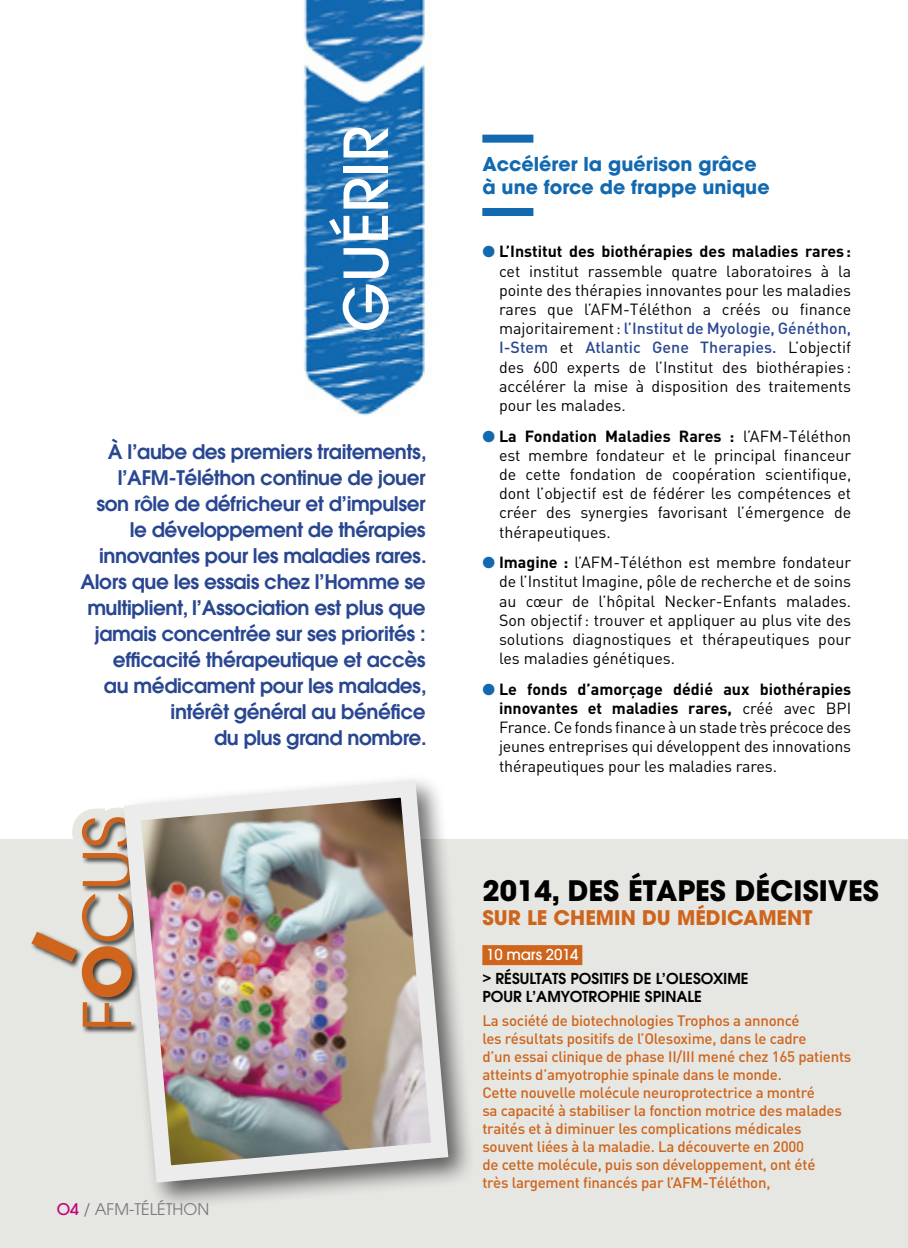
<style>
.page{position:relative;width:908px;height:1248px;background:#fff}
.page>*{position:absolute;margin:0;border:0;box-sizing:border-box;transform-origin:0 0}
.t1{font:500 60px "Avant Garde";color:#fff}
.t2{font:700 28px "Avant Garde";color:#000}
.t3{font:600 20px/26px "Avant Garde";letter-spacing:-.02em;color:#294791;text-align:right}
.t4{font:700 20px "Avant Garde";color:#cf641c}
.t5{font:700 19px/22.8px "Avant Garde";color:#1269b0}
.t6{font:16px/19.2px "DIN";color:#000;text-align:justify}
.t7{font:16px "Avant Garde";color:#7b7b7a}
.t8{font:500 15px/18px "DIN";letter-spacing:-.015em;color:#cf641c}
.t9{font:600 15px/18px "Avant Garde";color:#000}
.t10{font:500 15px "Avant Garde";letter-spacing:-.015em;color:#fff}
.s1{font-weight:500;color:#c4007a}
.s2{color:#1269b0}
.s3{font-weight:700}
.s4{font-weight:500;color:#294791}
</style>
<div class="page">
<img style="left:304px;top:0;width:230px;height:416px">
<div style="left:482px;top:135px;width:51px;height:8px;background:#1269b0"></div>
<div style="left:482px;top:208px;width:51px;height:8px;background:#1269b0"></div>
<div style="left:0;top:839px;width:907px;height:408px;background:#e6e7e3"></div>
<div style="left:482px;top:945px;width:100px;height:20px;background:#cf641c"></div>
<svg style="left:31px;top:808px;width:84px;height:226px"></svg>
<div style="left:116px;top:772px;width:360px;height:438px;background:#000;opacity:.6"></div>
<img style="left:115px;top:772px;width:342px;height:419px">
<h1 class="t1" style="left:329px;top:332px;width:203px;rotate:-90deg">guérir</h1>
<p class="t3" style="left:80px;top:438px;width:347px">À l’aube des premiers traitements, l’AFM-Téléthon continue de jouer<br>son rôle de défricheur et d’impulser le développement de thérapies innovantes pour les maladies rares.<br>Alors que les essais chez l’Homme se multiplient, l’Association est plus que jamais concentrée sur ses priorités : efficacité thérapeutique et accès<br>au médicament pour les malades, intérêt général au bénéfice<br>du plus grand nombre.</p>
<p class="t7" style="left:57px;top:1199px;width:140px"><span class="s1">O4</span> / AFM-TÉLÉTHON</p>
<p class="t5" style="left:482px;top:152px;width:288px">Accélérer la guérison grâce à une force de frappe unique</p>
<p class="t6" style="left:499px;top:242px;width:353px;text-indent:-17px"><span class="s2">●</span> <span class="s3">L’Institut des biothérapies des maladies rares: </span>cet institut rassemble quatre laboratoires à la pointe des thérapies innovantes pour les maladies rares que l’AFM-Téléthon a créés ou finance majoritairement: <span class="s4">l’Institut de Myologie, Généthon, I-Stem</span> et <span class="s4">Atlantic Gene Therapies.</span> L’objectif des 600 experts de l’Institut des biothérapies : accélérer la mise à disposition des traitements pour les malades.</p>
<p class="t6" style="left:499px;top:426px;width:353px;text-indent:-17px"><span class="s2">●</span> <span class="s3">La Fondation Maladies Rares :</span> l’AFM-Téléthon est membre fondateur et le principal financeur de cette fondation de coopération scientifique, dont l’objectif est de fédérer les compétences et créer des synergies favorisant l’émergence de thérapeutiques.</p>
<p class="t6" style="left:499px;top:552px;width:353px;text-indent:-17px"><span class="s2">●</span> <span class="s3">Imagine :</span> l’AFM-Téléthon est membre fondateur de l’Institut Imagine, pôle de recherche et de soins au cœur de l’hôpital Necker-Enfants malades.<br>Son objectif: trouver et appliquer au plus vite des solutions diagnostiques et thérapeutiques pour les maladies génétiques.</p>
<p class="t6" style="left:499px;top:679px;width:353px;text-indent:-17px"><span class="s2">●</span> <span class="s3">Le fonds d’amorçage dédié aux biothérapies innovantes et maladies rares,</span> créé avec BPI France. Ce fonds finance à un stade très précoce des jeunes entreprises qui développent des innovations thérapeutiques pour les maladies rares.</p>
<h2 class="t2" style="left:482px;top:872px;width:398px">2014, des étapes décisives</h2>
<p class="t4" style="left:482px;top:905px;width:331px">sur le chemin du médicament</p>
<p class="t10" style="left:486px;top:945px;width:94px">10 mars 2014</p>
<p class="t9" style="left:482px;top:969px;width:266px">&gt; Résultats positifs de l’Olesoxime pour l’AMYOTROP</p>
<p class="t9" style="left:618px;top:987px;width:85px">HIE SPINALE</p>
<p class="t8" style="left:482px;top:1010px;width:370px">La société de biotechnologies Trophos a annoncé<br>les résultats positifs de l’Olesoxime, dans le cadre<br>d’un essai clinique de phase II/III mené chez 165 patients atteints d’amyotrophie spinale dans le monde.<br>Cette nouvelle molécule neuroprotectrice a montré<br>sa capacité à stabiliser la fonction motrice des malades traités et à diminuer les complications médicales souvent liées à la maladie. La découverte en 2000<br>de cette molécule, puis son développement, ont été<br>très largement financés par l’AFM-Téléthon,</p>
</div>
